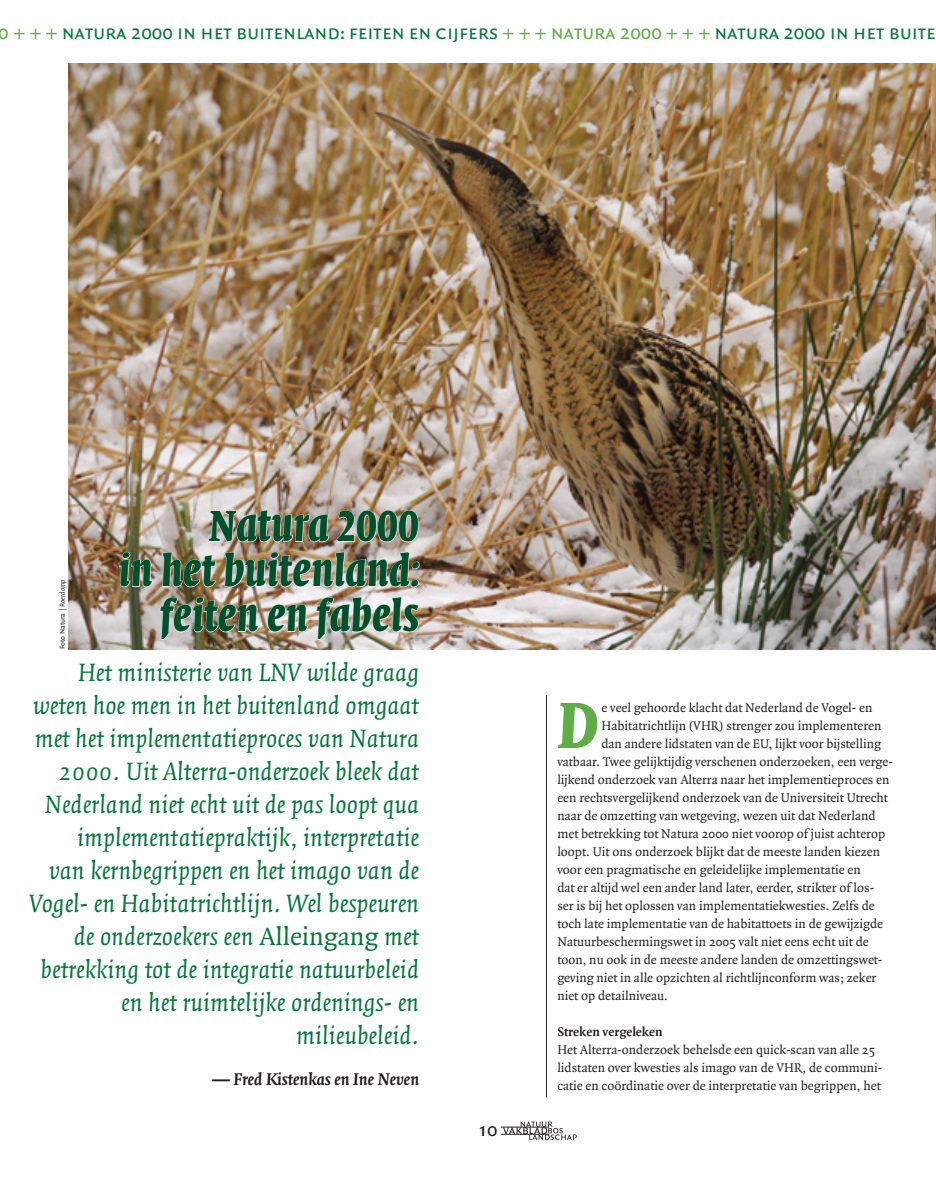
<style>
.page{position:relative;width:936px;height:1191px;background:#fff}
.page>*{position:absolute;margin:0;border:0;box-sizing:border-box;transform-origin:0 0}
.t1{font:italic 700 67.5px "Quadraat Dis";color:#60ad45}
.t2{font:italic 700 45px/45px "Quadraat Dis";color:#00502e;text-align:right}
.t3{font:italic 27px/33px "Quadraat";color:#05773b;text-align:right}
.t4{font:21px "Quadraat Sans Caps";color:#05773b}
.t5{font:21px "Quadraat Sans";color:#231f20}
.t6{font:italic 700 18px "Quadraat";color:#231f20}
.t7{font:13.5px/18px "Quadraat";color:#231f20}
.t8{font:700 13.5px "Quadraat";color:#231f20}
.t9{font:7.5px "Quadraat Sans";color:#231f20}
.s1{color:#60ad45}
.s2{font-style:normal}
.s3{font-style:italic}
</style>
<div class="page">
<svg style="left:503px;top:1121px;width:73px;height:18px"></svg>
<hr style="left:501px;top:1126px;width:48px;height:1px;background:#231f20">
<hr style="left:501px;top:1134px;width:48px;height:1px;background:#231f20">
<hr style="left:546px;top:695px;width:1px;height:402px;background:#231f20">
<img style="left:69px;top:64px;width:866px;height:585px">
<svg style="left:119px;top:540px;width:34px;height:47px;background:#978b74"></svg>
<img style="left:159px;top:510px;width:261px;height:130px">
<h3 class="t4" style="left:-1px;top:20px;width:938px"><span class="s1">0 + + +</span> natura 2000 in het buitenland: feiten en cijfers <span class="s1">+ + + natura 2000 + + +</span> natura 2000 in het buite</h3>
<h2 class="t2" style="left:119px;top:505px;width:302px">Natura 2000<br>in het buitenland: feiten en fabels</h2>
<p class="t3" style="left:29px;top:656px;width:391px">Het ministerie van LNV wilde graag weten hoe men in het buitenland omgaat met het implementatieproces van Natura 2000. Uit Alterra-onderzoek bleek dat Nederland niet echt uit de pas loopt qua implementatiepraktijk, interpretatie<br>van kernbegrippen en het imago van de Vogel- en Habitatrichtlijn. Wel bespeuren de onderzoekers een <span class="s2">Alleingang</span> met betrekking tot de integratie natuurbeleid en het ruimtelijke ordenings- en milieubeleid.</p>
<h3 class="t6" style="left:212px;top:1069px;width:208px">— Fred Kistenkas en Ine Neven</h3>
<p class="t9" style="left:58px;top:649px;width:71px;rotate:-90deg">Foto Natura | <span class="s3">Roerdomp</span></p>
<h3 class="t5" style="left:479px;top:1117px;width:20px">10</h3>
<h1 class="t1" style="left:557px;top:690px;width:42px">D</h1>
<p class="t7" style="left:601px;top:699px;width:272px">e veel gehoorde klacht dat Nederland de Vogel- en</p>
<p class="t7" style="left:601px;top:717px;width:281px">Habitatrichtlijn (VHR) strenger zou implementeren</p>
<p class="t7" style="left:601px;top:735px;width:281px">dan andere lidstaten van de EU, lijkt voor bijstelling</p>
<p class="t7" style="left:557px;top:753px;width:337px">vatbaar. Twee gelijktijdig verschenen onderzoeken, een verge-</p>
<p class="t7" style="left:557px;top:771px;width:334px">lijkend onderzoek van Alterra naar het implementieproces en</p>
<p class="t7" style="left:557px;top:789px;width:332px">een rechtsvergelijkend onderzoek van de Universiteit Utrecht</p>
<p class="t7" style="left:557px;top:807px;width:320px">naar de omzetting van wetgeving, wezen uit dat Nederland</p>
<p class="t7" style="left:557px;top:825px;width:329px">met betrekking tot Natura 2000 niet voorop of juist achterop</p>
<p class="t7" style="left:557px;top:843px;width:324px">loopt. Uit ons onderzoek blijkt dat de meeste landen kiezen</p>
<p class="t7" style="left:557px;top:861px;width:305px">voor een pragmatische en geleidelijke implementatie en</p>
<p class="t7" style="left:557px;top:879px;width:318px">dat er altijd wel een ander land later, eerder, strikter of los-</p>
<p class="t7" style="left:557px;top:897px;width:319px">ser is bij het oplossen van implementatiekwesties. Zelfs de</p>
<p class="t7" style="left:557px;top:915px;width:327px">toch late implementatie van de habitattoets in de gewijzigde</p>
<p class="t7" style="left:557px;top:933px;width:313px">Natuurbeschermingswet in 2005 valt niet eens echt uit de</p>
<p class="t7" style="left:557px;top:951px;width:326px">toon, nu ook in de meeste andere landen de omzettingswet-</p>
<p class="t7" style="left:557px;top:969px;width:320px">geving niet in alle opzichten al richtlijnconform was; zeker</p>
<p class="t7" style="left:557px;top:987px;width:112px">niet op detailniveau.</p>
<p class="t8" style="left:557px;top:1024px;width:107px">Streken vergeleken</p>
<p class="t7" style="left:557px;top:1041px;width:326px">Het Alterra-onderzoek behelsde een quick-scan van alle 25 lidstaten over kwesties als imago van de VHR, de communi&shy;catie en coördinatie over de interpretatie van begrippen, het</p>
</div>
